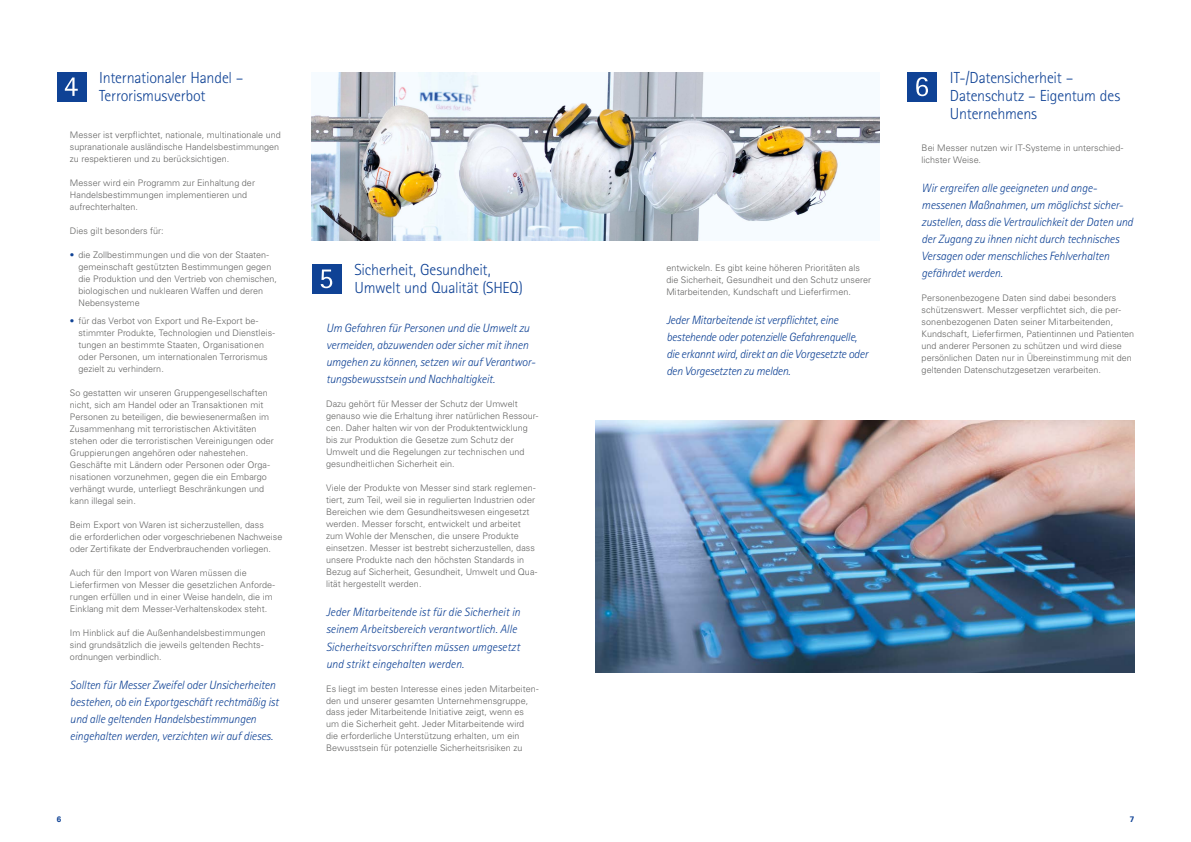
<style>
.page{position:relative;width:1191px;height:842px;background:#fff}
.page>*{position:absolute;margin:0;border:0;box-sizing:border-box;transform-origin:0 0}
.t1{font:300 16px/18px "Rotis Sans Serif Pro";letter-spacing:-.015em;color:#0f4295}
.t2{font:italic 300 12px/17px "Rotis Sans Serif Pro";letter-spacing:-.015em;color:#0f4295}
.t3{font:300 9px/12px "Univers LT Pro 45";letter-spacing:.005em;color:#636362}
.t4{font:700 8px "Univers LT Pro 65";color:#0f4295}
.s1{color:#0f4295}
</style>
<div class="page">
<img style="left:595px;top:420px;width:539px;height:252px">
<div style="left:907px;top:72px;width:30px;height:30px;background:#0f4295"></div>
<svg style="left:916px;top:77px;width:12px;height:19px"></svg>
<div style="left:57px;top:72px;width:30px;height:30px;background:#0f4295"></div>
<svg style="left:65px;top:78px;width:13px;height:18px"></svg>
<div style="left:312px;top:264px;width:30px;height:30px;background:#0f4295"></div>
<svg style="left:321px;top:270px;width:11px;height:18px"></svg>
<img style="left:312px;top:72px;width:567px;height:168px">
<h1 class="t1" style="left:99px;top:69px;width:146px">Internationaler Handel –<br>Terrorismusverbot</h1>
<p class="t3" style="left:70px;top:128px;width:212px">Messer ist verpflichtet, nationale, multinationale und supranationale ausländische Handelsbestimmungen zu respektieren und zu berücksichtigen.</p>
<p class="t3" style="left:70px;top:176px;width:187px">Messer wird ein Programm zur Einhaltung der<br>Handelsbestimmungen implementieren und aufrechterhalten.</p>
<p class="t3" style="left:70px;top:224px;width:95px">Dies gilt besonders für:</p>
<p class="t3" style="left:78px;top:248px;width:200px;text-indent:-9px"><span class="s1">•</span> die Zollbestimmungen und die von der Staaten&shy;gemeinschaft gestützten Bestimmungen gegen die Produktion und den Vertrieb von chemischen, biologischen und nuklearen Waffen und deren Nebensysteme</p>
<p class="t3" style="left:78px;top:314px;width:198px;text-indent:-9px"><span class="s1">•</span> für das Verbot von Export und Re-Export be&shy;stimmter Produkte, Technologien und Dienstleis&shy;tungen an bestimmte Staaten, Organisationen oder Personen, um internationalen Terrorismus gezielt zu verhindern.</p>
<p class="t3" style="left:70px;top:386px;width:205px">So gestatten wir unseren Gruppengesellschaften nicht, sich am Handel oder an Transaktionen mit Personen zu beteiligen, die bewiesenermaßen im Zusammenhang mit terroristischen Aktivitäten stehen oder die terroristischen Vereinigungen oder Gruppierungen angehören oder nahestehen.<br>Geschäfte mit Ländern oder Personen oder Orga&shy;nisationen vorzunehmen, gegen die ein Embargo verhängt wurde, unterliegt Beschränkungen und kann illegal sein.</p>
<p class="t3" style="left:70px;top:518px;width:214px">Beim Export von Waren ist sicherzustellen, dass<br>die erforderlichen oder vorgeschriebenen Nachweise oder Zertifikate der Endverbrauchenden vorliegen.</p>
<p class="t3" style="left:70px;top:566px;width:207px">Auch für den Import von Waren müssen die Lieferfirmen von Messer die gesetzlichen Anforde&shy;rungen erfüllen und in einer Weise handeln, die im Einklang mit dem Messer-Verhaltenskodex steht.</p>
<p class="t3" style="left:70px;top:626px;width:197px">Im Hinblick auf die Außenhandelsbestimmungen sind grundsätzlich die jeweils geltenden Rechts&shy;ordnungen verbindlich.</p>
<h2 class="t2" style="left:70px;top:676px;width:210px">Sollten für Messer Zweifel oder Unsicherheiten bestehen, ob ein Exportgeschäft rechtmäßig ist und alle geltenden Handelsbestimmungen eingehalten werden, verzichten wir auf dieses.</h2>
<h1 class="t1" style="left:354px;top:261px;width:170px">Sicherheit, Gesundheit,<br>Umwelt und Qualität (SHEQ)</h1>
<h2 class="t2" style="left:326px;top:320px;width:211px">Um Gefahren für Personen und die Umwelt zu vermeiden, abzuwenden oder sicher mit ihnen umgehen zu können, setzen wir auf Verantwor&shy;tungsbewusstsein und Nachhaltigkeit.</h2>
<p class="t3" style="left:326px;top:398px;width:214px">Dazu gehört für Messer der Schutz der Umwelt genauso wie die Erhaltung ihrer natürlichen Ressour&shy;cen. Daher halten wir von der Produktentwicklung bis zur Produktion die Gesetze zum Schutz der Umwelt und die Regelungen zur technischen und gesundheitlichen Sicherheit ein.</p>
<p class="t3" style="left:326px;top:482px;width:213px">Viele der Produkte von Messer sind stark reglemen&shy;tiert, zum Teil, weil sie in regulierten Industrien oder Bereichen wie dem Gesundheitswesen eingesetzt werden. Messer forscht, entwickelt und arbeitet zum Wohle der Menschen, die unsere Produkte einsetzen. Messer ist bestrebt sicherzustellen, dass unsere Produkte nach den höchsten Standards in Bezug auf Sicherheit, Gesundheit, Umwelt und Qua&shy;lität hergestellt werden.</p>
<h2 class="t2" style="left:326px;top:604px;width:196px">Jeder Mitarbeitende ist für die Sicherheit in seinem Arbeitsbereich verantwortlich. Alle Sicherheitsvorschriften müssen umgesetzt und strikt eingehalten werden.</h2>
<p class="t3" style="left:326px;top:682px;width:214px">Es liegt im besten Interesse eines jeden Mitarbeiten&shy;den und unserer gesamten Unternehmensgruppe, dass jeder Mitarbeitende Initiative zeigt, wenn es um die Sicherheit geht. Jeder Mitarbeitende wird<br>die erforderliche Unterstützung erhalten, um ein Bewusstsein für potenzielle Sicherheitsrisiken zu</p>
<p class="t3" style="left:666px;top:261px;width:206px">entwickeln. Es gibt keine höheren Prioritäten als die Sicherheit, Gesundheit und den Schutz unserer<br>Mitarbeitenden, Kundschaft und Lieferfirmen.</p>
<h2 class="t2" style="left:666px;top:311px;width:203px">Jeder Mitarbeitende ist verpflichtet, eine bestehende oder potenzielle Gefahrenquelle, die erkannt wird, direkt an die Vorgesetzte oder den Vorgesetzten zu melden.</h2>
<h1 class="t1" style="left:950px;top:69px;width:172px">IT-/Datensicherheit –<br>Datenschutz – Eigentum des<br>Unternehmens</h1>
<p class="t3" style="left:921px;top:141px;width:203px">Bei Messer nutzen wir IT-Systeme in unterschied&shy;lichster Weise.</p>
<p class="t2" style="left:921px;top:179px;width:213px">Wir ergreifen alle geeigneten und ange&shy;messenen Maßnahmen, um möglichst sicher&shy;zustellen, dass die Vertraulichkeit der Daten und der Zugang zu ihnen nicht durch technisches Versagen oder menschliches Fehlverhalten gefährdet werden.</p>
<p class="t3" style="left:921px;top:291px;width:214px">Personenbezogene Daten sind dabei besonders schützenswert. Messer verpflichtet sich, die per&shy;sonenbezogenen Daten seiner Mitarbeitenden, Kundschaft, Lieferfirmen, Patientinnen und Patienten und anderer Personen zu schützen und wird diese persönlichen Daten nur in Übereinstimmung mit den geltenden Datenschutzgesetzen verarbeiten.</p>
<p class="t4" style="left:57px;top:814px;width:6px">6</p>
<p class="t4" style="left:1129px;top:814px;width:6px">7</p>
</div>
